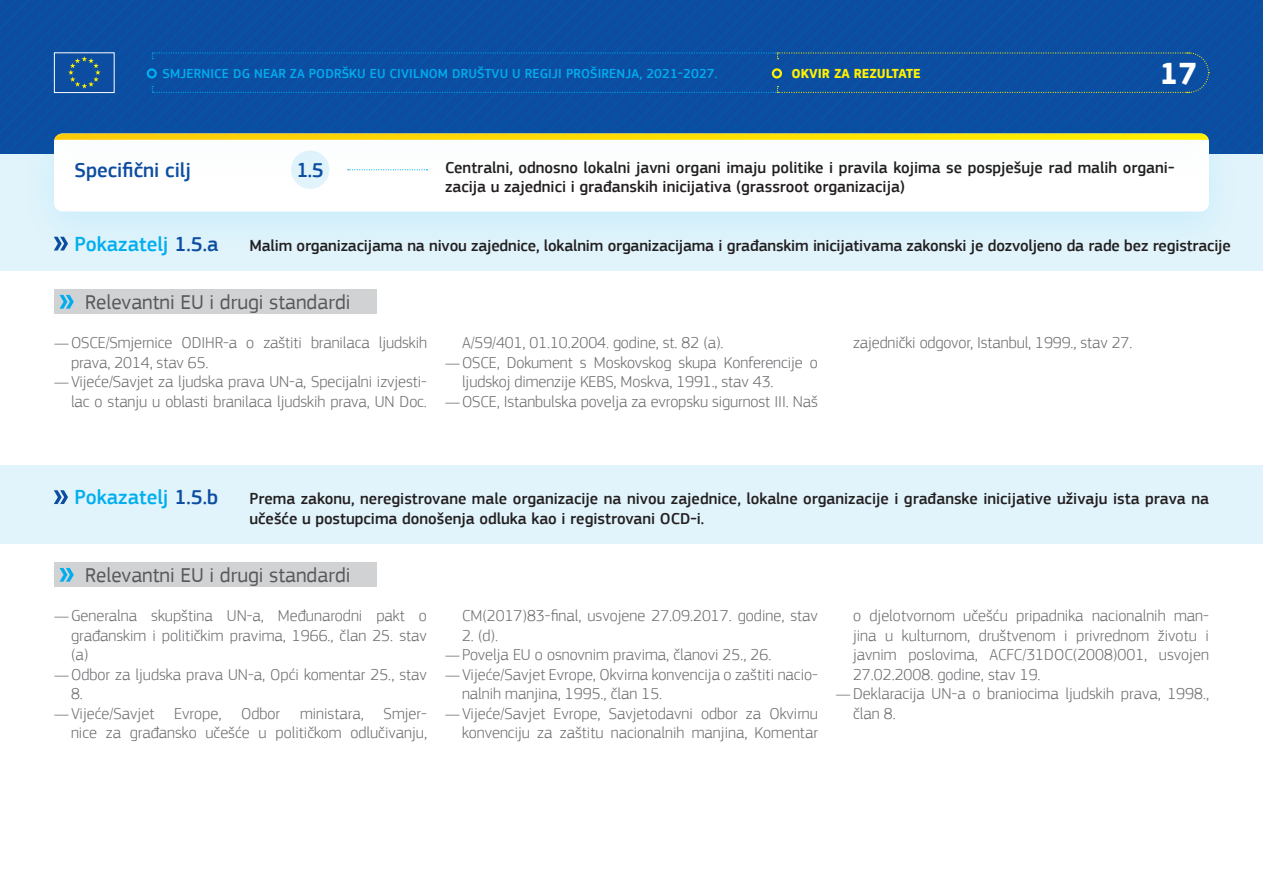
<style>
.page{position:relative;width:1263px;height:893px;background:#fff}
.page>*{position:absolute;margin:0;border:0;box-sizing:border-box;transform-origin:0 0}
.t1{font:700 31.5px "PF Square Sans Pro";color:#fff}
.t2{font:21px "PF Square Sans Pro";color:#57585a}
.t3{font:500 21px "PF Square Sans Pro";color:#00aeef}
.t4{font:500 21px "PF Square Sans Pro";color:#0d4da1}
.t5{font:300 16.5px/19.5px "PF Square Sans Pro";color:#6c6d70}
.t6{font:500 16.5px/19.5px "PF Square Sans Pro";color:#231f20}
.t7{font:500 13.5px "PF Square Sans Pro";letter-spacing:.01em;color:#00aeef}
.t8{font:700 13.5px "PF Square Sans Pro";color:#fff101}
.s1{color:#0d4da1}
.s2{font-size:15px}
</style>
<div class="page">
<div style="left:0;top:153px;width:1263px;height:117px;background:#e1f4fc"></div>
<div style="left:0;top:465px;width:1263px;height:78px;background:#e1f4fc"></div>
<svg style="left:54px;top:490px;width:14px;height:14px"></svg>
<div style="left:54px;top:290px;width:323px;height:24px;background:#d1d2d4"></div>
<svg style="left:60px;top:295px;width:14px;height:14px"></svg>
<div style="left:54px;top:563px;width:323px;height:24px;background:#d1d2d4"></div>
<svg style="left:60px;top:568px;width:14px;height:14px"></svg>
<div style="left:20px;top:113px;width:1222px;height:145px;background:#dcf2fb"></div>
<div style="left:54px;top:134px;width:1155px;height:78px;background:#fff;border-radius:9px"></div>
<div style="left:291px;top:151px;width:38px;height:38px;background:#e1f4fc;border-radius:50%"></div>
<div style="left:26px;top:113px;width:1211px;height:73px;background:#00aeef;opacity:.1"></div>
<svg style="left:0;top:0;width:1263px;height:153px;background:#2862a3"></svg>
<p class="t7" style="left:163px;top:66px;width:557px">SMJERNICE DG NEAR ZA PODRŠKU EU CIVILNOM DRUŠTVU U REGIJI PROŠIRENJA, 2021-2027.</p>
<p class="t8" style="left:792px;top:65px;width:131px">OKVIR ZA REZULTATE</p>
<p class="t1" style="left:1159px;top:55px;width:39px">17</p>
<p class="t4" style="left:75px;top:158px;width:118px">Specifični cilj</p>
<p class="t4" style="left:296px;top:158px;width:29px">1.5</p>
<p class="t6" style="left:445px;top:158px;width:731px">Centralni, odnosno lokalni javni organi imaju politike i pravila kojima se pospješuje rad malih organi&shy;zacija u zajednici i građanskih inicijativa (grassroot organizacija)</p>
<p class="t3" style="left:75px;top:231px;width:145px">Pokazatelj <span class="s1">1.5.a</span></p>
<p class="t6" style="left:249px;top:236px;width:983px">Malim organizacijama na nivou zajednice, lokalnim organizacijama i građanskim inicijativama zakonski je dozvoljeno da rade bez registracije</p>
<p class="t2" style="left:85px;top:289px;width:267px">Relevantni EU i drugi standardi</p>
<p class="t5" style="left:71px;top:333px;width:357px;text-indent:-17px"><span class="s2">—</span>OSCE/Smjernice ODIHR-a o zaštiti branilaca ljudskih prava, 2014, stav 65.</p>
<p class="t5" style="left:54px;top:372px;width:374px;text-align:right"><span class="s2">—</span>Vijeće/Savjet za ljudska prava UN-a, Specijalni izvjesti&shy;lac o stanju u oblasti branilaca ljudskih prava, UN Doc.</p>
<p class="t5" style="left:462px;top:333px;width:263px">A/59/401, 01.10.2004. godine, st. 82 (a).</p>
<p class="t5" style="left:462px;top:352px;width:357px;text-indent:-17px"><span class="s2">—</span>OSCE, Dokument s Moskovskog skupa Konferencije o ljudskoj dimenzije KEBS, Moskva, 1991., stav 43.</p>
<p class="t5" style="left:445px;top:391px;width:374px"><span class="s2">—</span>OSCE, Istanbulska povelja za evropsku sigurnost III. Naš</p>
<p class="t5" style="left:853px;top:333px;width:281px">zajednički odgovor, Istanbul, 1999., stav 27.</p>
<p class="t3" style="left:75px;top:485px;width:145px">Pokazatelj <span class="s1">1.5.b</span></p>
<p class="t6" style="left:249px;top:489px;width:961px">Prema zakonu, neregistrovane male organizacije na nivou zajednice, lokalne organizacije i građanske inicijative uživaju ista prava na učešće u postupcima donošenja odluka kao i registrovani OCD-i.</p>
<p class="t2" style="left:85px;top:562px;width:267px">Relevantni EU i drugi standardi</p>
<p class="t5" style="left:71px;top:606px;width:357px;text-align:justify;text-indent:-17px"><span class="s2">—</span>Generalna skupština UN-a, Međunarodni pakt o građanskim i političkim pravima, 1966., član 25. stav (a)</p>
<p class="t5" style="left:71px;top:664px;width:357px;text-indent:-17px"><span class="s2">—</span>Odbor za ljudska prava UN-a, Opći komentar 25., stav<br>8.</p>
<p class="t5" style="left:54px;top:703px;width:374px;text-align:right"><span class="s2">—</span>Vijeće/Savjet Evrope, Odbor ministara, Smjer&shy;nice za građansko učešće u političkom odlučivanju,</p>
<p class="t5" style="left:462px;top:606px;width:357px">CM(2017)83-final, usvojene 27.09.2017. godine, stav</p>
<p class="t5" style="left:462px;top:625px;width:38px">2. (d).</p>
<p class="t5" style="left:445px;top:645px;width:328px"><span class="s2">—</span>Povelja EU o osnovnim pravima, članovi 25., 26.</p>
<p class="t5" style="left:462px;top:664px;width:357px;text-indent:-17px"><span class="s2">—</span>Vijeće/Savjet Evrope, Okvirna konvencija o zaštiti nacio&shy;nalnih manjina, 1995., član 15.</p>
<p class="t5" style="left:445px;top:703px;width:374px;text-align:right"><span class="s2">—</span>Vijeće/Savjet Evrope, Savjetodavni odbor za Okvirnu konvenciju za zaštitu nacionalnih manjina, Komentar</p>
<p class="t5" style="left:853px;top:606px;width:357px;text-align:justify">o djelotvornom učešću pripadnika nacionalnih man&shy;jina u kulturnom, društvenom i privrednom životu i javnim poslovima, ACFC/31DOC(2008)001, usvojen 27.02.2008. godine, stav 19.</p>
<p class="t5" style="left:853px;top:684px;width:357px;text-indent:-17px"><span class="s2">—</span>Deklaracija UN-a o braniocima ljudskih prava, 1998., član 8.</p>
</div>
